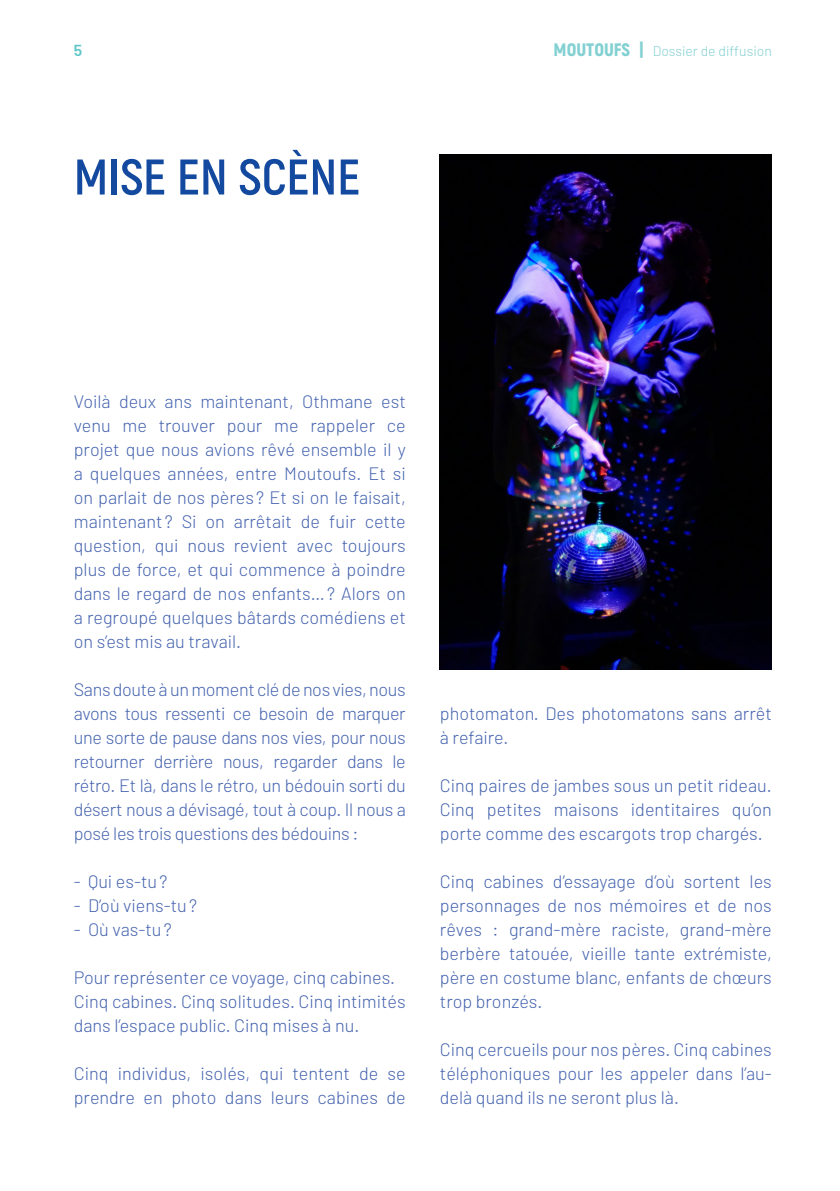
<style>
.page{position:relative;width:840px;height:1191px;background:#fff}
.page>*{position:absolute;margin:0;border:0;box-sizing:border-box;transform-origin:0 0}
.t1{font:700 50px "Akrobat";color:#13499f}
.t2{font:300 18px/24px "Barlow";color:#4462ae;text-align:justify}
.t3{font:600 16px "Barlow";color:#5ec6c8}
.t4{font:300 14px "Barlow";color:#82d0d2}
.s1{font-family:"Akrobat";font-weight:900;font-size:18px}
</style>
<div class="page">
<img style="left:439px;top:154px;width:332px;height:515px">
<p class="t3" style="left:74px;top:40px;width:10px">5</p>
<p class="t4" style="left:553px;top:42px;width:220px"><span class="s1">MOUTOUFS |</span> Dossier de diffusion</p>
<h1 class="t1" style="left:74px;top:146px;width:288px">MISE EN SCÈNE</h1>
<p class="t2" style="left:74px;top:389px;width:333px">Voilà deux ans maintenant, Othmane est venu me trouver pour me rappeler ce projet que nous avions rêvé ensemble il y a quelques années, entre Moutoufs. Et si on parlait de nos pères ? Et si on le faisait, maintenant ? Si on arrêtait de fuir cette question, qui nous revient avec toujours plus de force, et qui commence à poindre dans le regard de nos enfants…? Alors on a regroupé quelques bâtards comédiens et on s’est mis au travail.</p>
<p class="t2" style="left:74px;top:677px;width:333px">Sans doute à un moment clé de nos vies, nous avons tous ressenti ce besoin de marquer une sorte de pause dans nos vies, pour nous retourner derrière nous, regarder dans le rétro. Et là, dans le rétro, un bédouin sorti du désert nous a dévisagé, tout à coup. Il nous a posé les trois questions des bédouins :</p>
<p class="t2" style="left:74px;top:869px;width:95px">- Qui es-tu?</p>
<p class="t2" style="left:74px;top:893px;width:125px">- D’où viens-tu?</p>
<p class="t2" style="left:74px;top:917px;width:99px">- Où vas-tu?</p>
<p class="t2" style="left:74px;top:965px;width:333px;text-align:left">Pour représenter ce voyage, cinq cabines.<br>Cinq cabines. Cinq solitudes. Cinq intimités dans l’espace public. Cinq mises à nu.</p>
<p class="t2" style="left:74px;top:1061px;width:333px">Cinq individus, isolés, qui tentent de se prendre en photo dans leurs cabines de</p>
<p class="t2" style="left:439px;top:701px;width:333px">photomaton. Des photomatons sans arrêt à refaire.</p>
<p class="t2" style="left:439px;top:773px;width:333px">Cinq paires de jambes sous un petit rideau.<br>Cinq petites maisons identitaires qu’on porte comme des escargots trop chargés.</p>
<p class="t2" style="left:439px;top:869px;width:333px">Cinq cabines d’essayage d’où sortent les personnages de nos mémoires et de nos rêves : grand-mère raciste, grand-mère berbère tatouée, vieille tante extrémiste, père en costume blanc, enfants de chœurs trop bronzés.</p>
<p class="t2" style="left:439px;top:1037px;width:333px">Cinq cercueils pour nos pères. Cinq cabines téléphoniques pour les appeler dans l’au&shy;delà quand ils ne seront plus là.</p>
</div>
